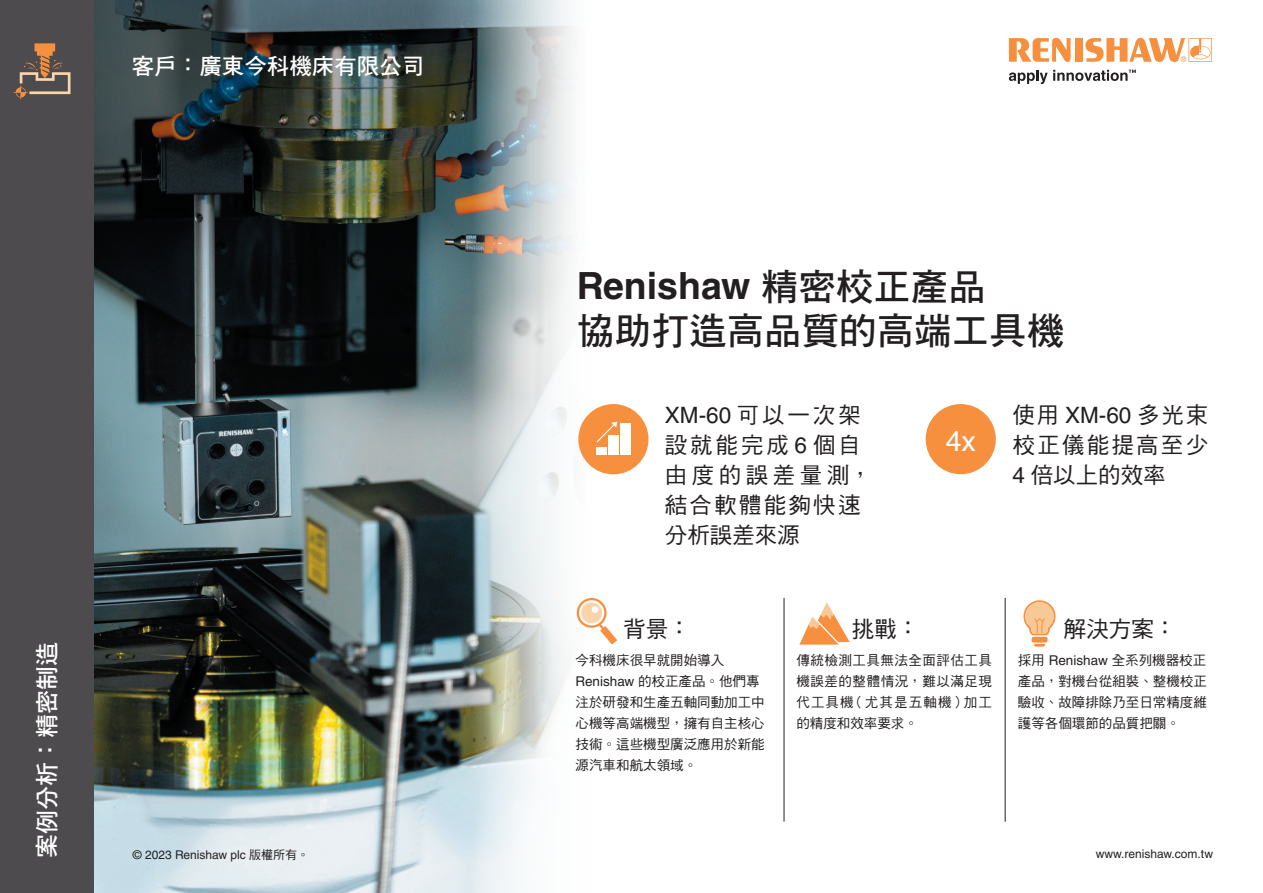
<style>
.page{position:relative;width:1263px;height:893px;background:#fff}
.page>*{position:absolute;margin:0;border:0;box-sizing:border-box;transform-origin:0 0}
.t1{font:700 37.5px "Helvetica LT Std";color:#231f20}
.t2{font:37.5px "DF Hei HK W7";color:#231f20}
.t3{font:28.5px "Helvetica LT Pro";color:#fff}
.t4{font:24px "DF Hei HK W7";color:#fff}
.t5{font:22.5px/30px "DF Hei HK W5";letter-spacing:.1em;color:#231f20;text-align:justify}
.t6{font:22.5px "DF Hei HK W7";color:#fff}
.t7{font:22.5px "Helvetica LT Std";color:#231f20}
.t8{font:13.5px/21px "DF Hei HK W5";color:#231f20;text-align:justify}
.t9{font:12px "Helvetica LT Std";color:#231f20}
.s1{font-family:"DF Hei HK W5"}
.s2{font-family:"DF Hei HK W7";font-weight:400}
.s3{font-family:"Helvetica LT Std"}
</style>
<div class="page">
<img style="left:94px;top:0;width:506px;height:893px">
<img style="left:94px;top:0;width:455px;height:323px">
<div style="left:926px;top:404px;width:70px;height:70px;background:#f6903f;border-radius:50%"></div>
<svg style="left:799px;top:602px;width:51px;height:43px"></svg>
<svg style="left:577px;top:598px;width:40px;height:47px"></svg>
<div style="left:592px;top:606px;width:6px;height:7px;background:#fff;border-radius:50%"></div>
<hr style="left:784px;top:598px;width:1px;height:224px;background:#231f20">
<hr style="left:1005px;top:598px;width:1px;height:224px;background:#231f20">
<div style="left:578px;top:404px;width:70px;height:70px;background:#f6903f;border-radius:50%"></div>
<div style="left:596px;top:447px;width:11px;height:8px;background:#fff"></div>
<div style="left:608px;top:435px;width:11px;height:20px;background:#fff"></div>
<div style="left:620px;top:424px;width:11px;height:31px;background:#fff"></div>
<svg style="left:597px;top:422px;width:20px;height:20px"></svg>
<div style="left:1032px;top:637px;width:15px;height:6px;background:#f6903f;border-radius:2px"></div>
<svg style="left:1034px;top:644px;width:11px;height:3px"></svg>
<svg style="left:1023px;top:600px;width:32px;height:35px"></svg>
<svg style="left:1009px;top:38px;width:61px;height:24px"></svg>
<div style="left:1075px;top:38px;width:8px;height:24px;background:#f6903f"></div>
<svg style="left:1085px;top:38px;width:127px;height:24px"></svg>
<svg style="left:1009px;top:70px;width:127px;height:14px"></svg>
<div style="left:0;top:0;width:94px;height:893px;background:#4d4b4d"></div>
<svg style="left:14px;top:43px;width:56px;height:56px"></svg>
<h3 class="t6" style="left:132px;top:54px;width:294px">客戶：廣東今科機床有限公司</h3>
<h3 class="t4" style="left:34px;top:858px;width:217px;rotate:-90deg">案例分析：精密制造</h3>
<p class="t9" style="left:133px;top:848px;width:178px">© 2023 Renishaw plc <span class="s1">版權所有。</span></p>
<h1 class="t1" style="left:577px;top:263px;width:411px">Renishaw <span class="s2">精密校正產品</span></h1>
<h1 class="t2" style="left:577px;top:310px;width:489px">協助打造高品質的高端工具機</h1>
<h3 class="t7" style="left:665px;top:402px;width:197px">XM-60 <span class="s1">可以一次架</span></h3>
<h3 class="t5" style="left:665px;top:429px;width:208px;text-align:left">設就能完成 <span class="s3">6</span> 個自由度的誤差量測，結合軟體能夠快速分析誤差來源</h3>
<h2 class="t3" style="left:946px;top:425px;width:32px">4x</h2>
<h3 class="t5" style="left:1012px;top:399px;width:197px">使用 <span class="s3">XM-60</span> 多光束校正儀能提高至少<span class="s3">4</span> 倍以上的效率</h3>
<h3 class="t5" style="left:1064px;top:613px;width:114px">解決方案：</h3>
<h3 class="t5" style="left:623px;top:613px;width:69px">背景：</h3>
<h3 class="t5" style="left:852px;top:613px;width:69px">挑戰：</h3>
<p class="t8" style="left:576px;top:649px;width:190px;text-align:left">今科機床很早就開始導入<br><span class="s3">Renishaw</span> 的校正產品。他們專注於研發和生產五軸同動加工中心機等高端機型，擁有自主核心技術。這些機型廣泛應用於新能源汽車和航太領域。</p>
<p class="t8" style="left:796px;top:649px;width:197px">傳統檢測工具無法全面評估工具機誤差的整體情況，難以滿足現代工具機（尤其是五軸機）加工的精度和效率要求。</p>
<p class="t8" style="left:1018px;top:650px;width:190px">採用 <span class="s3">Renishaw</span> 全系列機器校正產品，對機台從組裝、整機校正驗收、故障排除乃至日常精度維護等各個環節的品質把關。</p>
<p class="t9" style="left:1096px;top:847px;width:119px">www.renishaw.com.tw</p>
</div>
